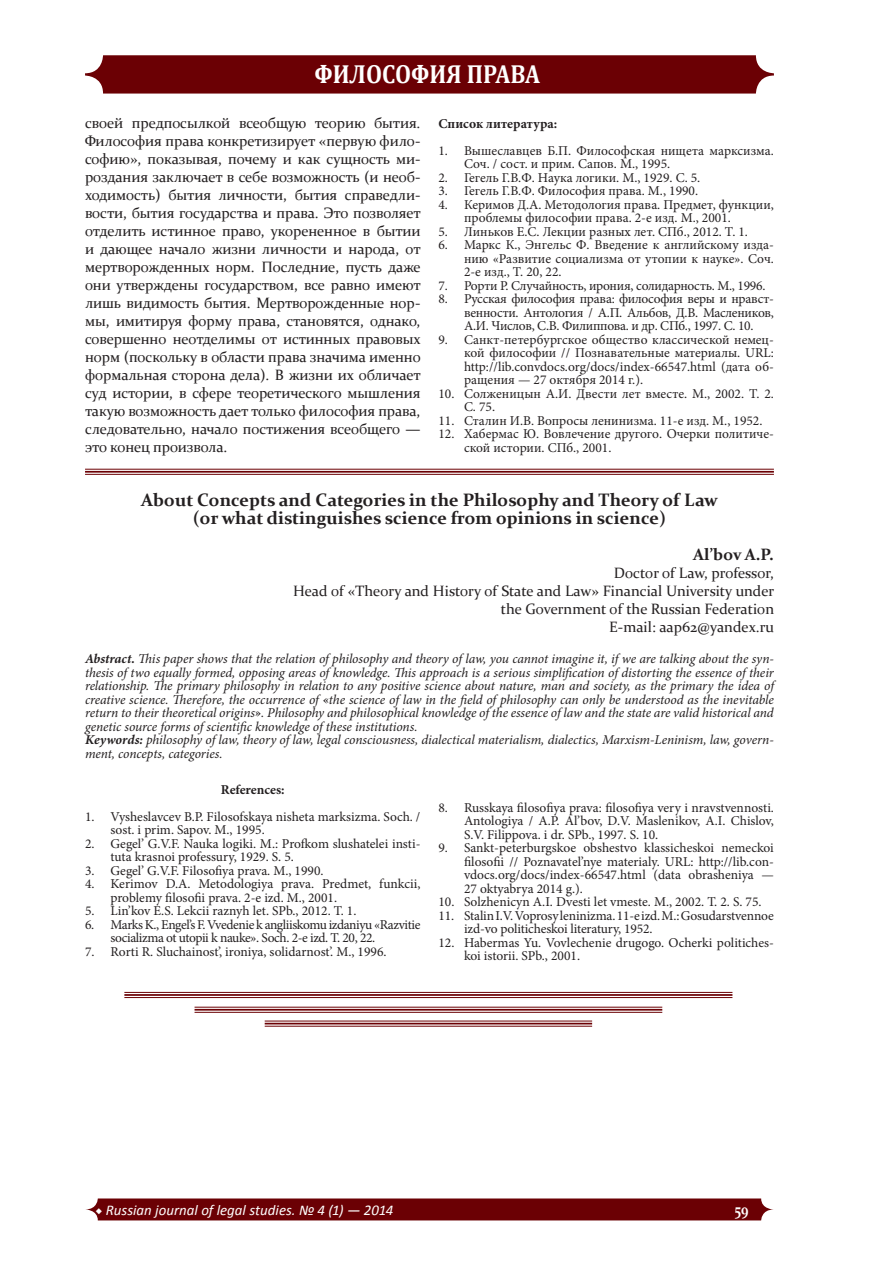
<style>
.page{position:relative;width:893px;height:1263px;background:#fff}
.page>*{position:absolute;margin:0;border:0;box-sizing:border-box;transform-origin:0 0}
.t1{font:700 26.25px "Cambria";color:#fff;scale:.88 1}
.t2{font:700 18px/18px "Constantia";color:#231f20;text-align:center}
.t3{font:700 16.8px "Constantia";color:#fff;scale:.8 1}
.t4{font:700 16.5px "Constantia";color:#231f20}
.t5{font:15px/18px "Constantia";color:#231f20;text-align:justify}
.t6{font:italic 14.85px "Calibri";color:#fff}
.t7{font:13.5px/13.5px "Minion Pro";color:#231f20}
.t8{font:italic 13.5px/13.5px "Minion Pro";letter-spacing:-.005em;color:#231f20;text-align:justify}
.t9{font:13.5px/13.5px "Minion Pro";letter-spacing:-.03em;color:#231f20}
.t10{font:13.5px "Minion Pro";letter-spacing:-.02em;color:#231f20}
.ÏËÚ_ËÈ{font:700 13.5px "Minion Pro";color:#231f20}
.s1{font-weight:700}
.s2{font-family:"Newton C";font-style:normal}
.s3{font-family:"Minion Pro";font-weight:700;font-style:normal}
</style>
<div class="page">
<svg style="left:86px;top:1198px;width:687px;height:22px;background:#720c10"></svg>
<div style="left:85px;top:55px;width:689px;height:39px;background:#6b0004;border-radius:18px"></div>
<hr style="left:85px;top:474px;width:689px;height:1px;background:#6b0004">
<hr style="left:85px;top:471px;width:689px;height:2px;background:#6b0004">
<hr style="left:85px;top:469px;width:689px;height:1px;background:#6b0004">
<hr style="left:124px;top:997px;width:608px;height:1px;background:#6b0004">
<hr style="left:124px;top:994px;width:608px;height:2px;background:#6b0004">
<hr style="left:124px;top:992px;width:608px;height:1px;background:#6b0004">
<hr style="left:195px;top:1012px;width:467px;height:1px;background:#6b0004">
<hr style="left:195px;top:1009px;width:467px;height:1px;background:#6b0004">
<hr style="left:195px;top:1007px;width:467px;height:1px;background:#6b0004">
<hr style="left:265px;top:1026px;width:327px;height:1px;background:#6b0004">
<hr style="left:265px;top:1023px;width:327px;height:1px;background:#6b0004">
<hr style="left:265px;top:1020px;width:327px;height:1px;background:#6b0004">
<p class="t1" style="left:314px;top:56px;width:258px">ФИЛОСОФИЯ ПРАВА</p>
<p class="t5" style="left:85px;top:113px;width:337px">своей предпосылкой всеобщую теорию бытия.<br>Философия права конкретизирует «первую фило&shy;софию», показывая, почему и как сущность ми&shy;роздания заключает в себе возможность (и необ&shy;ходимость) бытия личности, бытия справедли&shy;вости, бытия государства и права. Это позволяет отделить истинное право, укорененное в бытии и дающее начало жизни личности и народа, от мертворожденных норм. Последние, пусть даже они утверждены государством, все равно имеют лишь видимость бытия. Мертворожденные нор&shy;мы, имитируя форму права, становятся, однако, совершенно неотделимы от истинных правовых норм (поскольку в области права значима именно формальная сторона дела). В жизни их обличает суд истории, в сфере теоретического мышления такую возможность дает только философия права, следовательно, начало постижения всеобщего — это конец произвола.</p>
<p class="ÏËÚ_ËÈ" style="left:438px;top:114px;width:120px">Список литература:</p>
<p class="t7" style="left:464px;top:144px;width:311px;text-indent:-26px">1. Вышеславцев Б.П. Философская нищета марксизма.<br>Соч. / сост. и прим. Сапов. М., 1995.</p>
<p class="t7" style="left:438px;top:171px;width:263px">2. Гегель Г.В.Ф. Наука логики. М., 1929. С. 5.</p>
<p class="t7" style="left:438px;top:184px;width:261px">3. Гегель Г.В.Ф. Философия права. М., 1990.</p>
<p class="t7" style="left:464px;top:198px;width:311px;text-indent:-26px">4. Керимов Д.А. Методология права. Предмет, функции, проблемы философии права. 2-е изд. М., 2001.</p>
<p class="t7" style="left:438px;top:225px;width:311px">5. Линьков Е.С. Лекции разных лет. СПб., 2012. Т. 1.</p>
<p class="t7" style="left:464px;top:238px;width:311px;text-align:justify;text-indent:-26px">6. Маркс К., Энгельс Ф. Введение к английскому изда&shy;нию «Развитие социализма от утопии к науке». Соч.<br>2-е изд., Т. 20, 22.</p>
<p class="t10" style="left:438px;top:276px;width:328px">7. Рорти Р. Случайность, ирония, солидарность. М., 1996.</p>
<p class="t7" style="left:464px;top:292px;width:311px;text-align:justify;text-indent:-26px">8. Русская философия права: философия веры и нравст&shy;венности. Антология / А.П. Альбов, Д.В. Маслеников, А.И. Числов, С.В. Филиппова. и др. СПб., 1997. С. 10.</p>
<p class="t7" style="left:464px;top:333px;width:311px;text-align:justify;text-indent:-26px">9. Санкт-петербургское общество классической немец&shy;кой философии // Познавательные материалы. URL: http://lib.convdocs.org/docs/index-66547.html (дата об&shy;ращения — 27 октября 2014 г.).</p>
<p class="t7" style="left:464px;top:387px;width:311px;text-indent:-26px">10. Солженицын А.И. Двести лет вместе. М., 2002. Т. 2.<br>С. 75.</p>
<p class="t7" style="left:438px;top:414px;width:326px">11. Сталин И.В. Вопросы ленинизма. 11-е изд. М., 1952.</p>
<p class="t7" style="left:464px;top:427px;width:311px;text-indent:-26px">12. Хабермас Ю. Вовлечение другого. Очерки политиче&shy;ской истории. СПб., 2001.</p>
<p class="t2" style="left:141px;top:490px;width:578px">About Concepts and Categories in the Philosophy and Theory of Law (or what distinguishes science from opinions in science)</p>
<p class="t4" style="left:693px;top:543px;width:82px">Al’bov A.P.</p>
<p class="t5" style="left:293px;top:563px;width:483px;text-align:right">Doctor of Law, professor,<br>Head of «Theory and History of State and Law» Financial University under the Government of the Russian Federation</p>
<p class="t5" style="left:609px;top:617px;width:166px">E-mail: aap62@yandex.ru</p>
<p class="t8" style="left:85px;top:652px;width:690px"><span class="s1">Abstract.</span> This paper shows that the relation of philosophy and theory of law, you cannot imagine it, if we are talking about the syn&shy;thesis of two equally formed, opposing areas of knowledge. This approach is a serious simplification of distorting the essence of their relationship. The primary philosophy in relation to any positive science about nature, man and society, as the primary the idea of creative science. Therefore, the occurrence of <span class="s2">«</span>the science of law in the field of philosophy can only be understood as the inevitable return to their theoretical origins<span class="s2">»</span>. Philosophy and philosophical knowledge of the essence of law and the state are valid historical and genetic source forms of scientific knowledge of these institutions.</p>
<p class="t8" style="left:85px;top:733px;width:690px"><span class="s1">Keywords:</span> philosophy of law, theory of law, legal consciousness, dialectical materialism, dialectics, Marxism-Leninism, law, govern&shy;ment, concepts, categories.</p>
<p class="ÏËÚ_ËÈ" style="left:221px;top:780px;width:65px">References:</p>
<p class="t7" style="left:111px;top:810px;width:311px;text-indent:-26px">1. Vysheslavcev B.P. Filosofskaya nisheta marksizma. Soch. / sost. i prim. Sapov. M., 1995.</p>
<p class="t7" style="left:111px;top:837px;width:311px;text-indent:-26px">2. Gegel’ G.V.F. Nauka logiki. M.: Profkom slushatelei insti&shy;tuta krasnoi professury, 1929. S. 5.</p>
<p class="t7" style="left:85px;top:864px;width:240px">3. Gegel’ G.V.F. Filosofiya prava. M., 1990.</p>
<p class="t7" style="left:111px;top:877px;width:311px;text-indent:-26px">4. Kerimov D.A. Metodologiya prava. Predmet, funkcii, problemy filosofii prava. 2-e izd. M., 2001.</p>
<p class="t7" style="left:85px;top:904px;width:273px">5. Lin’kov E.S. Lekcii raznyh let. SPb., 2012. T. 1.</p>
<p class="t9" style="left:111px;top:918px;width:311px;text-indent:-26px">6. Marks K., Engel’s F. Vvedenie k angliiskomu izdaniyu «Razvitie socializma ot utopii k nauke». Soch. 2-e izd. T. 20, 22.</p>
<p class="t7" style="left:85px;top:945px;width:303px">7. Rorti R. Sluchainost’, ironiya, solidarnost’. M., 1996.</p>
<p class="t7" style="left:464px;top:801px;width:311px;text-align:justify;text-indent:-26px">8. Russkaya filosofiya prava: filosofiya very i nravstvennosti.<br>Antologiya / A.P. Al’bov, D.V. Maslenikov, A.I. Chislov, S.V. Filippova. i dr. SPb., 1997. S. 10.</p>
<p class="t7" style="left:464px;top:841px;width:311px;text-align:justify;text-indent:-26px">9. Sankt-peterburgskoe obshestvo klassicheskoi nemeckoi filosofii // Poznavatel’nye materialy. URL: http://lib.con&shy;vdocs.org/docs/index-66547.html (data obrasheniya — 27 oktyabrya 2014 g.).</p>
<p class="t7" style="left:438px;top:895px;width:325px">10. Solzhenicyn A.I. Dvesti let vmeste. M., 2002. T. 2. S. 75.</p>
<p class="t7" style="left:464px;top:909px;width:311px;text-indent:-26px">11. Stalin I.V. Voprosy leninizma. 11-e izd. M.: Gosudarstvennoe izd-vo politicheskoi literatury, 1952.</p>
<p class="t7" style="left:464px;top:936px;width:311px;text-indent:-26px">12. Habermas Yu. Vovlechenie drugogo. Ocherki politiches&shy;koi istorii. SPb., 2001.</p>
<p class="t6" style="left:96px;top:1200px;width:299px"><span class="s3">◆</span> Russian journal of legal studies. № 4 (1) — 2014</p>
<p class="t3" style="left:735px;top:1197px;width:19px">59</p>
</div>
